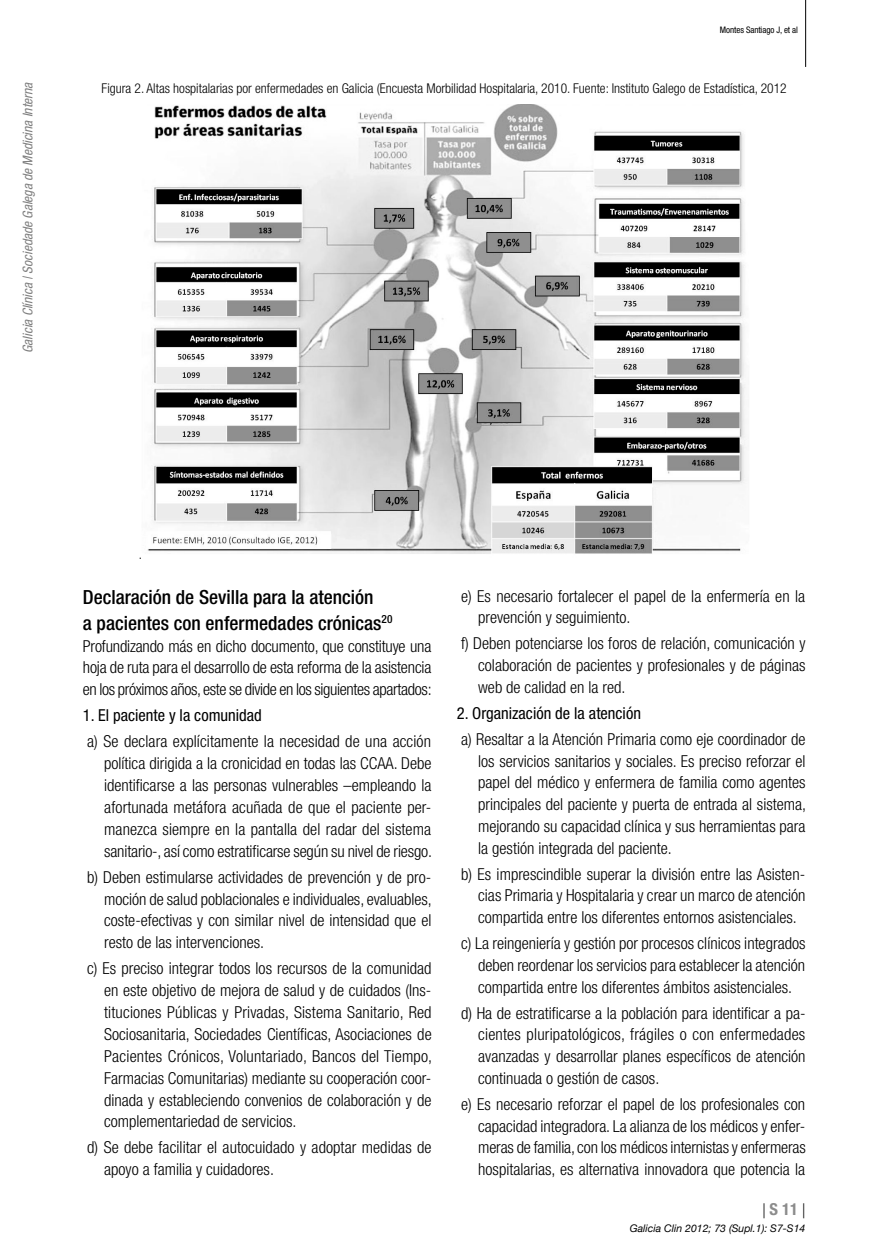
<style>
.page{position:relative;width:888px;height:1258px;background:#fff}
.page>*{position:absolute;margin:0;border:0;box-sizing:border-box;transform-origin:0 0}
.t1{font:500 condensed 19.5px/25.8px "Helvetica Neue";color:#000}
.t2{font:300 condensed 16.5px/21.9px "Helvetica Neue";color:#000;text-align:justify}
.t3{font:condensed 16.5px "Helvetica Neue";color:#000}
.t4{font:700 condensed 16.5px "Helvetica Neue";color:#8c8c8c}
.t5{font:300 condensed 13.5px "Helvetica Neue";color:#000}
.t6{font:italic condensed 13.5px "Helvetica Neue";color:#808080}
.t7{font:italic 10.5px "Helvetica Neue";color:#000}
.t8{font:condensed 9px "Helvetica Neue";letter-spacing:-.01em;color:#000}
.s1{font-weight:300;font-stretch:normal;font-size:15px;color:#000}
</style>
<div class="page">
<img style="left:147px;top:104px;width:599px;height:450px">
<hr style="left:805px;top:0;width:1px;height:67px;background:#000">
<p class="t6" style="left:20px;top:353px;width:273px;rotate:-90deg">Galicia Clínica | Sociedade Galega de Medicina Interna</p>
<p class="t8" style="left:720px;top:25px;width:79px">Montes Santiago J, et al</p>
<p class="t5" style="left:102px;top:81px;width:687px">Figura 2. Altas hospitalarias por enfermedades en Galicia (Encuesta Morbilidad Hospitalaria, 2010. Fuente: Instituto Galego de Estadística, 2012</p>
<p class="t5" style="left:139px;top:546px;width:5px">.</p>
<p class="t1" style="left:83px;top:584px;width:311px">Declaración de Sevilla para la atención<br>a pacientes con enfermedades crónicas<sup>20</sup></p>
<p class="t2" style="left:83px;top:634px;width:350px">Profundizando más en dicho documento, que constituye una hoja de ruta para el desarrollo de esta reforma de la asistencia en los próximos años, este se divide en los siguientes apartados:</p>
<p class="t3" style="left:83px;top:706px;width:180px">1. El paciente y la comunidad</p>
<p class="t2" style="left:104px;top:730px;width:329px;text-indent:-17px">a) Se declara explícitamente la necesidad de una acción política dirigida a la cronicidad en todas las CCAA. Debe identificarse a las personas vulnerables –empleando la afortunada metáfora acuñada de que el paciente per&shy;manezca siempre en la pantalla del radar del sistema sanitario-, así como estratificarse según su nivel de riesgo.</p>
<p class="t2" style="left:104px;top:866px;width:329px;text-indent:-17px">b) Deben estimularse actividades de prevención y de pro&shy;moción de salud poblacionales e individuales, evaluables, coste-efectivas y con similar nivel de intensidad que el resto de las intervenciones.</p>
<p class="t2" style="left:104px;top:957px;width:330px;text-indent:-17px">c) Es preciso integrar todos los recursos de la comunidad en este objetivo de mejora de salud y de cuidados (Ins&shy;tituciones Públicas y Privadas, Sistema Sanitario, Red Sociosanitaria, Sociedades Científicas, Asociaciones de Pacientes Crónicos, Voluntariado, Bancos del Tiempo, Farmacias Comunitarias) mediante su cooperación coor&shy;dinada y estableciendo convenios de colaboración y de complementariedad de servicios.</p>
<p class="t2" style="left:104px;top:1136px;width:329px;text-indent:-17px">d) Se debe facilitar el autocuidado y adoptar medidas de apoyo a familia y cuidadores.</p>
<p class="t2" style="left:478px;top:585px;width:328px;text-indent:-17px">e) Es necesario fortalecer el papel de la enfermería en la prevención y seguimiento.</p>
<p class="t2" style="left:478px;top:632px;width:329px;text-indent:-17px">f) Deben potenciarse los foros de relación, comunicación y colaboración de pacientes y profesionales y de páginas web de calidad en la red.</p>
<p class="t3" style="left:457px;top:703px;width:185px">2. Organización de la atención</p>
<p class="t2" style="left:478px;top:728px;width:329px;text-indent:-17px">a) Resaltar a la Atención Primaria como eje coordinador de los servicios sanitarios y sociales. Es preciso reforzar el papel del médico y enfermera de familia como agentes principales del paciente y puerta de entrada al sistema, mejorando su capacidad clínica y sus herramientas para la gestión integrada del paciente.</p>
<p class="t2" style="left:478px;top:863px;width:329px;text-indent:-17px">b) Es imprescindible superar la división entre las Asisten&shy;cias Primaria y Hospitalaria y crear un marco de atención compartida entre los diferentes entornos asistenciales.</p>
<p class="t2" style="left:478px;top:932px;width:329px;text-indent:-17px">c) La reingeniería y gestión por procesos clínicos integrados deben reordenar los servicios para establecer la atención compartida entre los diferentes ámbitos asistenciales.</p>
<p class="t2" style="left:478px;top:1002px;width:329px;text-indent:-17px">d) Ha de estratificarse a la población para identificar a pa&shy;cientes pluripatológicos, frágiles o con enfermedades avanzadas y desarrollar planes específicos de atención continuada o gestión de casos.</p>
<p class="t2" style="left:478px;top:1093px;width:329px;text-indent:-17px">e) Es necesario reforzar el papel de los profesionales con capacidad integradora. La alianza de los médicos y enfer&shy;meras de familia, con los médicos internistas y enfermeras hospitalarias, es alternativa innovadora que potencia la</p>
<p class="t4" style="left:763px;top:1199px;width:44px"><span class="s1">|</span>S 11<span class="s1">|</span></p>
<p class="t7" style="left:630px;top:1219px;width:177px">Galicia Clin 2012; 73 (Supl.1): S7-S14</p>
</div>
